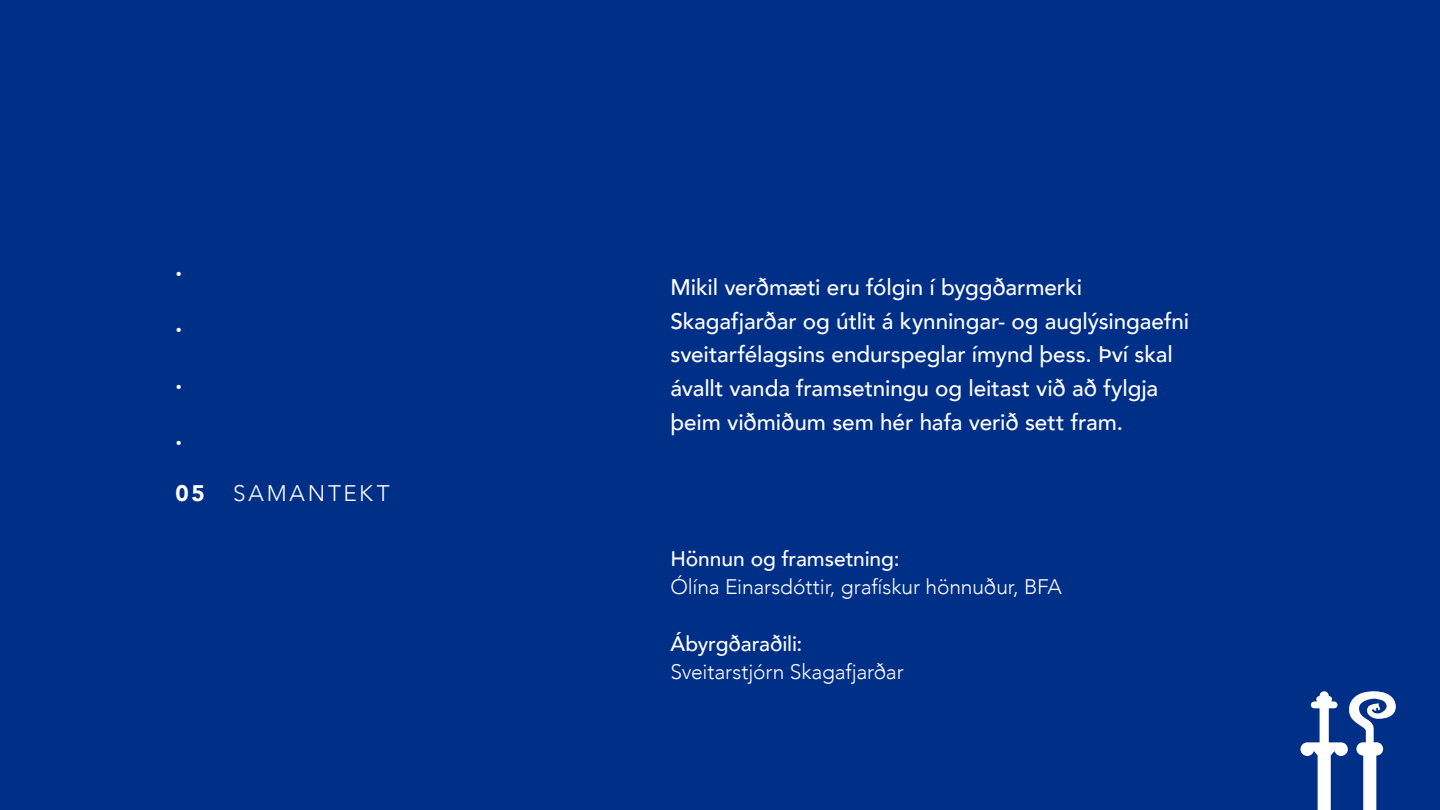
<style>
.page{position:relative;width:1440px;height:810px;background:#002f87}
.page>*{position:absolute;margin:0;border:0;box-sizing:border-box;transform-origin:0 0}
.t1{font:500 22.5px/33.8px "Avenir";letter-spacing:-.005em;color:#fefefe}
.t2{font:300 22.5px "Avenir";letter-spacing:.12em;color:#fff}
.t3{font:900 22.5px "Avenir";color:#fff}
.t4{font:300 21px "Avenir";letter-spacing:-.005em;color:#fefefe}
.t5{font:500 21px "Avenir";letter-spacing:-.005em;color:#fefefe}
</style>
<div class="page">
<svg style="left:1300px;top:691px;width:96px;height:119px"></svg>
<p class="t3" style="left:176px;top:249px;width:8px">.</p>
<p class="t3" style="left:176px;top:305px;width:8px">.</p>
<p class="t3" style="left:176px;top:361px;width:8px">.</p>
<p class="t3" style="left:176px;top:418px;width:8px">.</p>
<p class="t3" style="left:176px;top:474px;width:31px">05</p>
<p class="t2" style="left:233px;top:480px;width:158px">SAMANTEKT</p>
<p class="t1" style="left:670px;top:269px;width:520px">Mikil verðmæti eru fólgin í byggðarmerki Skagafjarðar og útlit á kynningar- og auglýsingaefni sveitarfélagsins endurspeglar ímynd þess. Því skal ávallt vanda framsetningu og leitast við að fylgja þeim viðmiðum sem hér hafa verið sett fram.</p>
<p class="t5" style="left:670px;top:540px;width:231px">Hönnun og framsetning:</p>
<p class="t4" style="left:670px;top:574px;width:393px">Ólína Einarsdóttir, grafískur hönnuður, BFA</p>
<p class="t5" style="left:670px;top:626px;width:133px">Ábyrgðaraðili:</p>
<p class="t4" style="left:670px;top:660px;width:235px">Sveitarstjórn Skagafjarðar</p>
</div>
